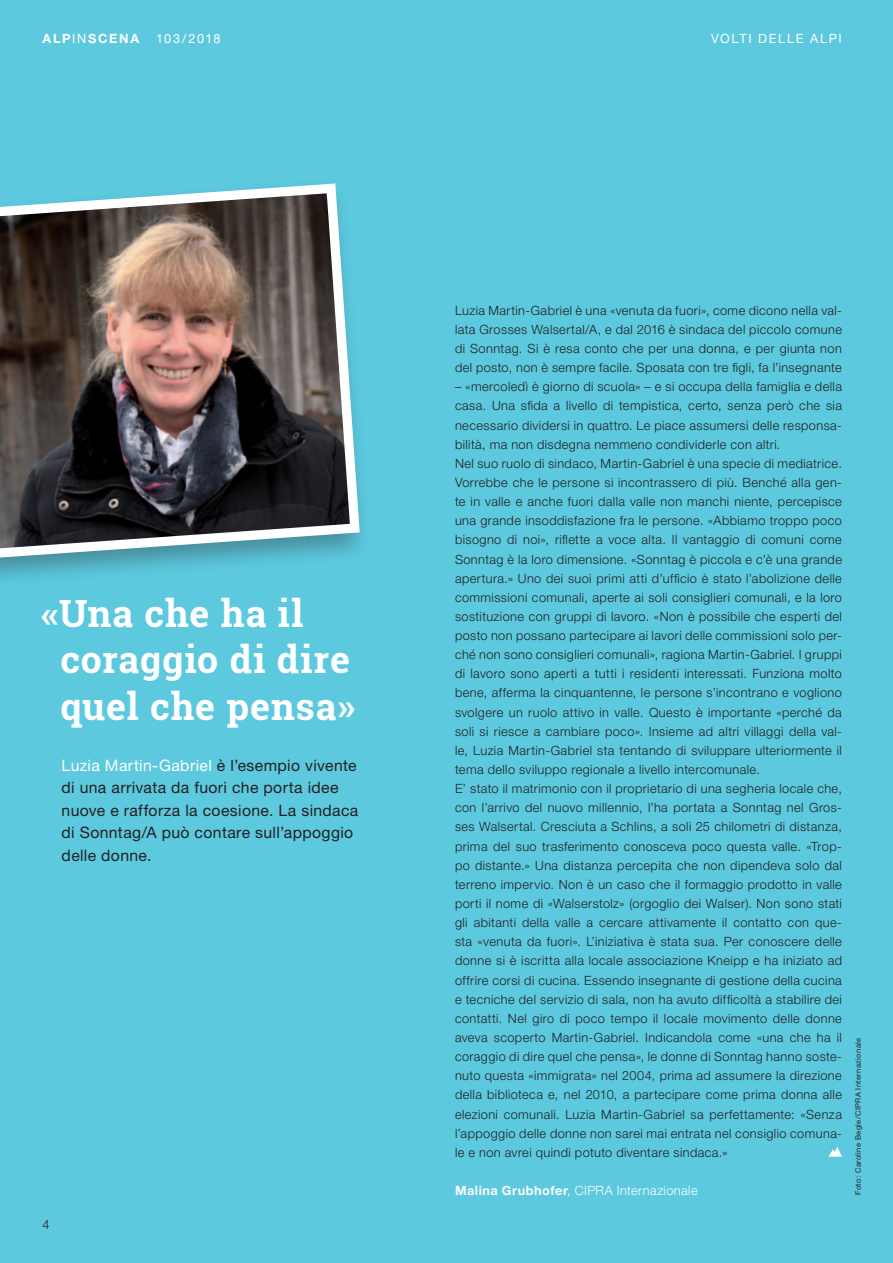
<style>
.page{position:relative;width:893px;height:1263px;background:#5cc9df}
.page>*{position:absolute;margin:0;border:0;box-sizing:border-box;transform-origin:0 0}
.t1{font:700 37.5px/46.5px "Roboto Slab";letter-spacing:.015em;color:#fff}
.t2{font:15.75px/22.5px "Helvetica Neue LT Pro";letter-spacing:.025em;color:#231f20}
.t3{font:300 12.75px/19.2px "Helvetica Neue LT Pro";letter-spacing:.035em;color:#231f20;text-align:justify}
.t4{font:300 12.75px "Helvetica Neue LT Pro";letter-spacing:.035em;color:#fff}
.t5{font:12.75px "Helvetica Neue LT Pro";letter-spacing:.125em;color:#fff}
.t6{font:700 12.75px "Helvetica Neue LT Pro";letter-spacing:.14em;color:#fff}
.t7{font:7.5px "Helvetica Neue LT Pro";letter-spacing:.05em;color:#231f20}
.s1{font-weight:400}
.s2{color:#fff}
.s3{font-weight:700}
</style>
<div class="page">
<svg style="left:828px;top:1147px;width:14px;height:10px"></svg>
<div style="left:0;top:177px;width:372px;height:412px;background:#231f20;opacity:.35"></div>
<img style="left:0;top:179px;width:365px;height:385px">
<p class="t6" style="left:43px;top:31px;width:97px">Alp<span class="s1">in</span>scena</p>
<p class="t5" style="left:156px;top:31px;width:66px">103/2018</p>
<p class="t5" style="left:711px;top:31px;width:130px">VOLTI DELLE ALPI</p>
<h1 class="t1" style="left:60px;top:589px;width:297px;text-indent:-18px">«Una che ha il coraggio di dire quel che pensa»</h1>
<p class="t2" style="left:62px;top:754px;width:298px"><span class="s2">Luzia Martin-Gabriel</span> è l’esempio vivente di una arrivata da fuori che porta idee nuove e rafforza la coesione. La sindaca di Sonntag/A può contare sull’appoggio delle donne.</p>
<p class="t3" style="left:43px;top:1214px;width:9px">4</p>
<p class="t3" style="left:455px;top:300px;width:388px">Luzia Martin-Gabriel è una «venuta da fuori», come dicono nella val&shy;lata Grosses Walsertal/A, e dal 2016 è sindaca del piccolo comune di Sonntag. Si è resa conto che per una donna, e per giunta non del posto, non è sempre facile. Sposata con tre figli, fa l’insegnante</p>
<p class="t3" style="left:455px;top:377px;width:388px;text-align:left">– «mercoledì è giorno di scuola» – e si occupa della famiglia e della casa. Una sfida a livello di tempistica, certo, senza però che sia necessario dividersi in quattro. Le piace assumersi delle responsa&shy;bilità, ma non disdegna nemmeno condividerle con altri.<br>Nel suo ruolo di sindaco, Martin-Gabriel è una specie di mediatrice.<br>Vorrebbe che le persone si incontrassero di più. Benché alla gen&shy;te in valle e anche fuori dalla valle non manchi niente, percepisce una grande insoddisfazione fra le persone. «Abbiamo troppo poco bisogno di noi», riflette a voce alta. Il vantaggio di comuni come Sonntag è la loro dimensione. «Sonntag è piccola e c’è una grande apertura.» Uno dei suoi primi atti d’ufficio è stato l’abolizione delle commissioni comunali, aperte ai soli consiglieri comunali, e la loro sostituzione con gruppi di lavoro. «Non è possibile che esperti del posto non possano partecipare ai lavori delle commissioni solo per&shy;ché non sono consiglieri comunali», ragiona Martin-Gabriel. I gruppi di lavoro sono aperti a tutti i residenti interessati. Funziona molto bene, afferma la cinquantenne, le persone s’incontrano e vogliono svolgere un ruolo attivo in valle. Questo è importante «perché da soli si riesce a cambiare poco». Insieme ad altri villaggi della val&shy;le, Luzia Martin-Gabriel sta tentando di sviluppare ulteriormente il tema dello sviluppo regionale a livello intercomunale.<br>E’ stato il matrimonio con il proprietario di una segheria locale che, con l’arrivo del nuovo millennio, l’ha portata a Sonntag nel Gros&shy;ses Walsertal. Cresciuta a Schlins, a soli 25 chilometri di distanza, prima del suo trasferimento conosceva poco questa valle. «Trop&shy;po distante.» Una distanza percepita che non dipendeva solo dal terreno impervio. Non è un caso che il formaggio prodotto in valle porti il nome di «Walserstolz» (orgoglio dei Walser). Non sono stati gli abitanti della valle a cercare attivamente il contatto con que&shy;sta «venuta da fuori». L’iniziativa è stata sua. Per conoscere delle donne si è iscritta alla locale associazione Kneipp e ha iniziato ad offrire corsi di cucina. Essendo insegnante di gestione della cucina e tecniche del servizio di sala, non ha avuto difficoltà a stabilire dei contatti. Nel giro di poco tempo il locale movimento delle donne aveva scoperto Martin-Gabriel. Indicandola come «una che ha il coraggio di dire quel che pensa», le donne di Sonntag hanno soste&shy;nuto questa «immigrata» nel 2004, prima ad assumere la direzione della biblioteca e, nel 2010, a partecipare come prima donna alle elezioni comunali. Luzia Martin-Gabriel sa perfettamente: «Senza l’appoggio delle donne non sarei mai entrata nel consiglio comuna&shy;le e non avrei quindi potuto diventare sindaca.»</p>
<p class="t4" style="left:455px;top:1182px;width:244px"><span class="s3">Malina Grubhofer</span>, CIPRA Internazionale</p>
<p class="t7" style="left:853px;top:1195px;width:158px;rotate:-90deg">Foto: Caroline Begle/CIPRA I nternazionale</p>
</div>
